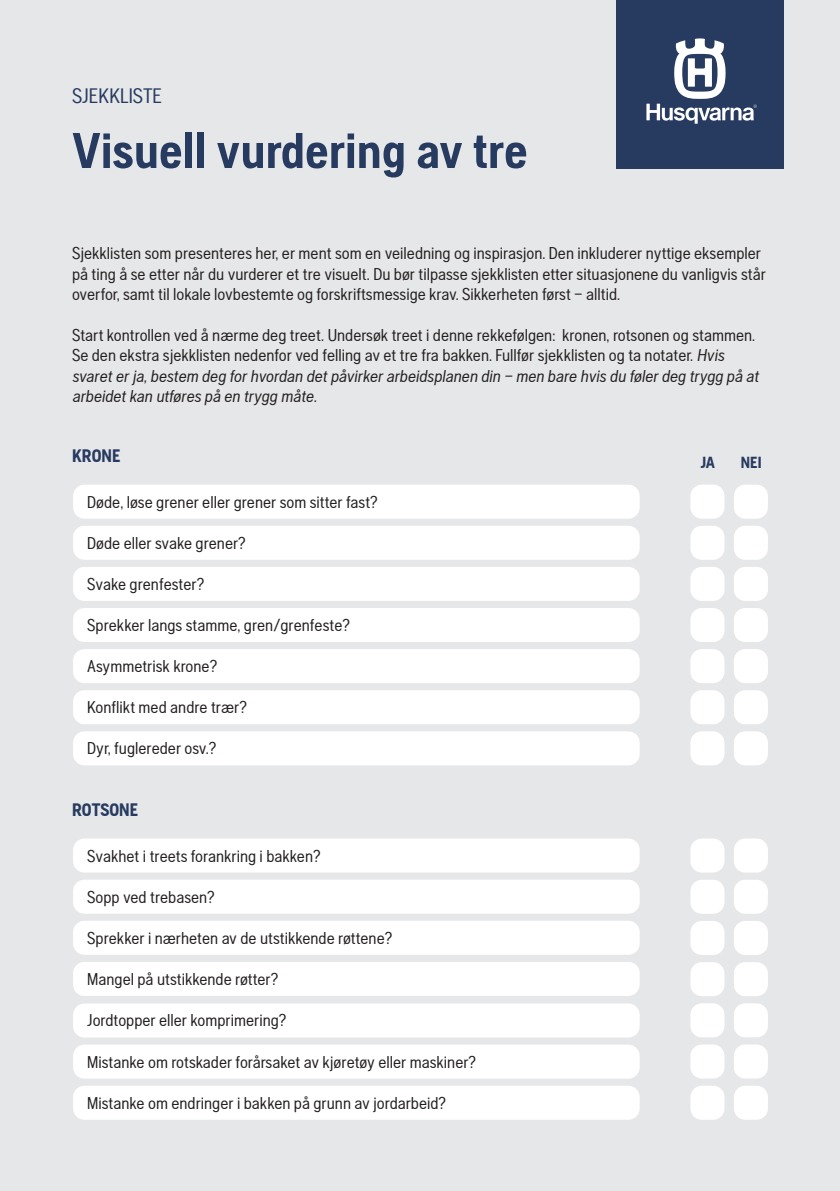
<style>
.page{position:relative;width:840px;height:1191px;background:#fff}
.page>*{position:absolute;margin:0;border:0;box-sizing:border-box;transform-origin:0 0}
.t1{font:700 50px "Husqvarna Gothic";color:#273a60}
.t2{font:20.8px "Husqvarna Gothic";color:#273a60}
.t3{font:700 18px "Husqvarna Gothic";color:#273a60}
.t4{font:17px/20.4px "Husqvarna Gothic";color:#231f20}
.t5{font:700 16px "Husqvarna Gothic";color:#273a60}
.s1{font-style:italic}
</style>
<div class="page">
<div style="left:0;top:0;width:839px;height:1191px;background:#e6e7e9"></div>
<div style="left:615px;top:0;width:168px;height:168px;background:#273a60"></div>
<svg style="left:646px;top:38px;width:110px;height:86px"></svg>
<div style="left:73px;top:484px;width:566px;height:34px;background:#fff;border-radius:11px"></div>
<div style="left:73px;top:649px;width:566px;height:34px;background:#fff;border-radius:11px"></div>
<div style="left:73px;top:567px;width:566px;height:34px;background:#fff;border-radius:11px"></div>
<div style="left:690px;top:484px;width:34px;height:34px;background:#fff;border-radius:11px"></div>
<div style="left:690px;top:649px;width:34px;height:34px;background:#fff;border-radius:11px"></div>
<div style="left:690px;top:567px;width:34px;height:34px;background:#fff;border-radius:11px"></div>
<div style="left:733px;top:484px;width:34px;height:34px;background:#fff;border-radius:11px"></div>
<div style="left:733px;top:649px;width:34px;height:34px;background:#fff;border-radius:11px"></div>
<div style="left:733px;top:567px;width:34px;height:34px;background:#fff;border-radius:11px"></div>
<div style="left:73px;top:526px;width:566px;height:34px;background:#fff;border-radius:11px"></div>
<div style="left:73px;top:690px;width:566px;height:34px;background:#fff;border-radius:11px"></div>
<div style="left:73px;top:608px;width:566px;height:34px;background:#fff;border-radius:11px"></div>
<div style="left:73px;top:731px;width:566px;height:34px;background:#fff;border-radius:11px"></div>
<div style="left:73px;top:838px;width:566px;height:34px;background:#fff;border-radius:11px"></div>
<div style="left:73px;top:920px;width:566px;height:34px;background:#fff;border-radius:11px"></div>
<div style="left:690px;top:526px;width:34px;height:34px;background:#fff;border-radius:11px"></div>
<div style="left:690px;top:690px;width:34px;height:34px;background:#fff;border-radius:11px"></div>
<div style="left:690px;top:608px;width:34px;height:34px;background:#fff;border-radius:11px"></div>
<div style="left:690px;top:731px;width:34px;height:34px;background:#fff;border-radius:11px"></div>
<div style="left:690px;top:838px;width:34px;height:34px;background:#fff;border-radius:11px"></div>
<div style="left:690px;top:921px;width:34px;height:34px;background:#fff;border-radius:11px"></div>
<div style="left:733px;top:526px;width:34px;height:34px;background:#fff;border-radius:11px"></div>
<div style="left:733px;top:690px;width:34px;height:34px;background:#fff;border-radius:11px"></div>
<div style="left:733px;top:608px;width:34px;height:34px;background:#fff;border-radius:11px"></div>
<div style="left:733px;top:731px;width:34px;height:34px;background:#fff;border-radius:11px"></div>
<div style="left:733px;top:838px;width:34px;height:34px;background:#fff;border-radius:11px"></div>
<div style="left:733px;top:921px;width:34px;height:34px;background:#fff;border-radius:11px"></div>
<div style="left:73px;top:879px;width:566px;height:34px;background:#fff;border-radius:11px"></div>
<div style="left:73px;top:962px;width:566px;height:34px;background:#fff;border-radius:11px"></div>
<div style="left:73px;top:1003px;width:566px;height:34px;background:#fff;border-radius:11px"></div>
<div style="left:73px;top:1044px;width:566px;height:34px;background:#fff;border-radius:11px"></div>
<div style="left:73px;top:1085px;width:566px;height:34px;background:#fff;border-radius:11px"></div>
<div style="left:690px;top:879px;width:34px;height:34px;background:#fff;border-radius:11px"></div>
<div style="left:690px;top:962px;width:34px;height:34px;background:#fff;border-radius:11px"></div>
<div style="left:690px;top:1003px;width:34px;height:34px;background:#fff;border-radius:11px"></div>
<div style="left:690px;top:1044px;width:34px;height:34px;background:#fff;border-radius:11px"></div>
<div style="left:690px;top:1085px;width:34px;height:34px;background:#fff;border-radius:11px"></div>
<div style="left:733px;top:879px;width:34px;height:34px;background:#fff;border-radius:11px"></div>
<div style="left:733px;top:962px;width:34px;height:34px;background:#fff;border-radius:11px"></div>
<div style="left:733px;top:1003px;width:34px;height:34px;background:#fff;border-radius:11px"></div>
<div style="left:733px;top:1044px;width:34px;height:34px;background:#fff;border-radius:11px"></div>
<div style="left:733px;top:1085px;width:34px;height:34px;background:#fff;border-radius:11px"></div>
<p class="t2" style="left:72px;top:83px;width:92px">SJEKKLISTE</p>
<p class="t1" style="left:72px;top:122px;width:457px">Visuell vurdering av tre</p>
<p class="t4" style="left:72px;top:243px;width:695px">Sjekklisten som presenteres her, er ment som en veiledning og inspirasjon. Den inkluderer nyttige eksempler på ting å se etter når du vurderer et tre visuelt. Du bør tilpasse sjekklisten etter situasjonene du vanligvis står overfor, samt til lokale lovbestemte og forskriftsmessige krav. Sikkerheten først – alltid.</p>
<p class="t4" style="left:72px;top:325px;width:687px">Start kontrollen ved å nærme deg treet. Undersøk treet i denne rekkefølgen: kronen, rotsonen og stammen.<br>Se den ekstra sjekklisten nedenfor ved felling av et tre fra bakken. Fullfør sjekklisten og ta notater. <span class="s1">Hvis svaret er ja, bestem deg for hvordan det påvirker arbeidsplanen din – men bare hvis du føler deg trygg på at arbeidet kan utføres på en trygg måte.</span></p>
<p class="t3" style="left:72px;top:445px;width:50px">KRONE</p>
<p class="t4" style="left:87px;top:491px;width:291px">Døde, løse grener eller grener som sitter fast?</p>
<p class="t4" style="left:87px;top:532px;width:160px">Døde eller svake grener?</p>
<p class="t4" style="left:87px;top:573px;width:118px">Svake grenfester?</p>
<p class="t4" style="left:87px;top:615px;width:264px">Sprekker langs stamme, gren/grenfeste?</p>
<p class="t4" style="left:87px;top:656px;width:131px">Asymmetrisk krone?</p>
<p class="t4" style="left:87px;top:697px;width:161px">Konflikt med andre trær?</p>
<p class="t4" style="left:87px;top:738px;width:130px">Dyr, fuglereder osv.?</p>
<p class="t3" style="left:72px;top:799px;width:68px">ROTSONE</p>
<p class="t4" style="left:87px;top:845px;width:234px">Svakhet i treets forankring i bakken?</p>
<p class="t4" style="left:87px;top:886px;width:129px">Sopp ved trebasen?</p>
<p class="t4" style="left:87px;top:927px;width:306px">Sprekker i nærheten av de utstikkende røttene?</p>
<p class="t4" style="left:87px;top:968px;width:192px">Mangel på utstikkende røtter?</p>
<p class="t4" style="left:87px;top:1010px;width:200px">Jordtopper eller komprimering?</p>
<p class="t4" style="left:87px;top:1051px;width:390px">Mistanke om rotskader forårsaket av kjøretøy eller maskiner?</p>
<p class="t4" style="left:87px;top:1092px;width:360px">Mistanke om endringer i bakken på grunn av jordarbeid?</p>
<p class="t5" style="left:700px;top:453px;width:16px">JA</p>
<p class="t5" style="left:740px;top:453px;width:22px">NEI</p>
</div>
